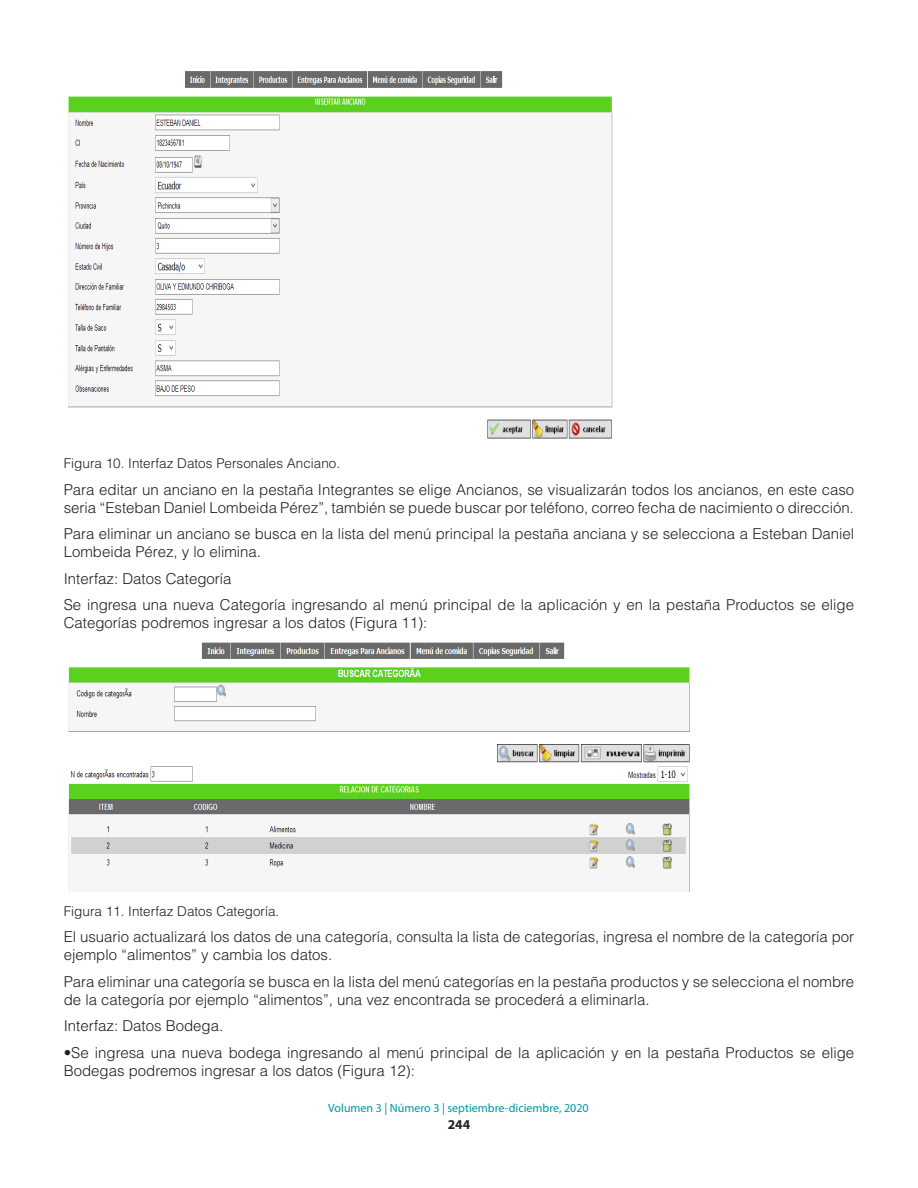
<style>
.page{position:relative;width:918px;height:1188px;background:#fff}
.page>*{position:absolute;margin:0;border:0;box-sizing:border-box;transform-origin:0 0}
.TEXTO{font:300 15px/18px "Helvetica LT Std";color:#231f20}
.pie_de_foto{font:300 13.5px "Helvetica LT Std";color:#231f20}
.t1{font:700 13.5px "Myriad Pro";color:#231f20}
.t2{font:12px "Myriad Pro";color:#0096a5}
</style>
<div class="page">
<img style="left:68px;top:71px;width:545px;height:368px">
<img style="left:68px;top:642px;width:622px;height:249px">
<p class="pie_de_foto" style="left:64px;top:455px;width:278px">Figura 10. Interfaz Datos Personales Anciano.</p>
<p class="TEXTO" style="left:64px;top:480px;width:792px">Para editar un anciano en la pestaña Integrantes se elige Ancianos, se visualizarán todos los ancianos, en este caso seria “Esteban Daniel Lombeida Pérez”, también se puede buscar por teléfono, correo fecha de nacimiento o dirección.</p>
<p class="TEXTO" style="left:64px;top:525px;width:792px">Para eliminar un anciano se busca en la lista del menú principal la pestaña anciana y se selecciona a Esteban Daniel<br>Lombeida Pérez, y lo elimina.</p>
<p class="TEXTO" style="left:64px;top:569px;width:169px">Interfaz: Datos Categoría</p>
<p class="TEXTO" style="left:64px;top:596px;width:792px">Se ingresa una nueva Categoría ingresando al menú principal de la aplicación y en la pestaña Productos se elige<br>Categorías podremos ingresar a los datos (Figura 11):</p>
<p class="pie_de_foto" style="left:64px;top:903px;width:217px">Figura 11. Interfaz Datos Categoría.</p>
<p class="TEXTO" style="left:64px;top:928px;width:792px">El usuario actualizará los datos de una categoría, consulta la lista de categorías, ingresa el nombre de la categoría por ejemplo “alimentos” y cambia los datos.</p>
<p class="TEXTO" style="left:64px;top:973px;width:792px">Para eliminar una categoría se busca en la lista del menú categorías en la pestaña productos y se selecciona el nombre de la categoría por ejemplo “alimentos”, una vez encontrada se procederá a eliminarla.</p>
<p class="TEXTO" style="left:64px;top:1017px;width:161px">Interfaz: Datos Bodega.</p>
<p class="TEXTO" style="left:64px;top:1044px;width:792px">•Se ingresa una nueva bodega ingresando al menú principal de la aplicación y en la pestaña Productos se elige<br>Bodegas podremos ingresar a los datos (Figura 12):</p>
<p class="t2" style="left:328px;top:1101px;width:262px">Volumen 3 | Número 3 | septiembre-diciembre, 2020</p>
<p class="t1" style="left:448px;top:1116px;width:24px">244</p>
</div>
